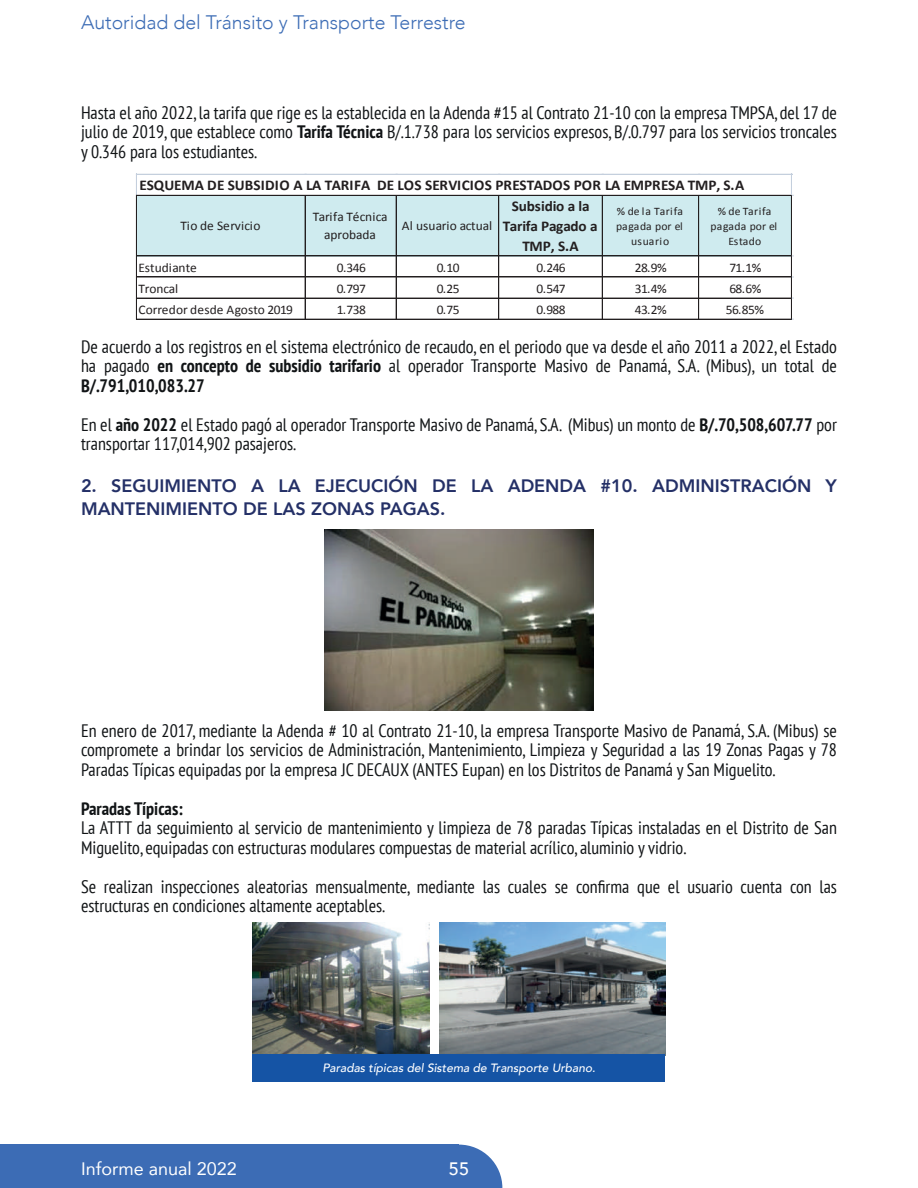
<style>
.page{position:relative;width:918px;height:1188px;background:#fff}
.page>*{position:absolute;margin:0;border:0;box-sizing:border-box;transform-origin:0 0}
.t1{font:300 19.5px "Avenir";color:#3c6cb5}
.t2{font:condensed 18px/19.5px "PT Sans";color:#111416;text-align:justify}
.t3{font:800 18px/22.5px "Avenir";color:#243067}
.t4{font:18px "Avenir";color:#fff}
.t5{font:700 condensed 18px "PT Sans";color:#111416}
.t6{font:500 18px "Avenir";color:#fff}
.t7{font:700 14.85px/20.2px "Calibri";letter-spacing:-.005em;color:#231f20;text-align:center}
.t8{font:13.2px/17.5px "Calibri";letter-spacing:-.015em;color:#231f20;text-align:center}
.t9{font:13.2px "Calibri";letter-spacing:.005em;color:#231f20}
.t10{font:italic 500 12px "Avenir";color:#fff}
.t11{font:11.4px/15px "Calibri";letter-spacing:.01em;color:#231f20;text-align:center}
.s1{font-weight:700}
</style>
<div class="page">
<div style="left:136px;top:195px;width:656px;height:61px;background:#cfebef"></div>
<svg style="left:136px;top:175px;width:1px;height:20px"></svg>
<hr style="left:137px;top:195px;width:655px;height:1px;background:#231f20">
<hr style="left:137px;top:255px;width:655px;height:1px;background:#231f20">
<hr style="left:137px;top:277px;width:655px;height:1px;background:#231f20">
<hr style="left:137px;top:298px;width:655px;height:1px;background:#231f20">
<hr style="left:136px;top:195px;width:1px;height:125px;background:#231f20">
<hr style="left:305px;top:196px;width:1px;height:124px;background:#231f20">
<hr style="left:396px;top:196px;width:1px;height:124px;background:#231f20">
<hr style="left:498px;top:196px;width:1px;height:124px;background:#231f20">
<hr style="left:602px;top:196px;width:1px;height:124px;background:#231f20">
<hr style="left:698px;top:196px;width:1px;height:124px;background:#231f20">
<hr style="left:137px;top:319px;width:655px;height:1px;background:#231f20">
<hr style="left:791px;top:196px;width:1px;height:124px;background:#231f20">
<hr style="left:136px;top:174px;width:657px;height:1px;background:#c4cfdd">
<svg style="left:791px;top:175px;width:2px;height:21px"></svg>
<img style="left:324px;top:530px;width:270px;height:180px">
<img style="left:253px;top:923px;width:177px;height:131px">
<img style="left:440px;top:923px;width:225px;height:131px">
<div style="left:253px;top:1054px;width:412px;height:28px;background:#1554a5"></div>
<div style="left:0;top:1145px;width:459px;height:43px;background:#3c6cb5"></div>
<svg style="left:459px;top:1145px;width:43px;height:43px"></svg>
<p class="t1" style="left:81px;top:11px;width:386px">Autoridad del Tránsito y Transporte Terrestre</p>
<p class="t2" style="left:81px;top:102px;width:758px">Hasta el año 2022, la tarifa que rige es la establecida en la Adenda #15 al Contrato 21-10 con la empresa TMPSA, del 17 de julio de 2019, que establece como <span class="s1">Tarifa Técnica</span> B/.1.738 para los servicios expresos, B/.0.797 para los servicios troncales y 0.346 para los estudiantes.</p>
<p class="t7" style="left:140px;top:175px;width:606px">ESQUEMA DE SUBSIDIO A LA TARIFA DE LOS SERVICIOS PRESTADOS POR LA EMPRESA TMP, S.A</p>
<p class="t9" style="left:181px;top:217px;width:81px">Tio de Servicio</p>
<p class="t8" style="left:313px;top:208px;width:76px">Tarifa Técnica aprobada</p>
<p class="t8" style="left:402px;top:217px;width:92px">Al usuario actual</p>
<p class="t7" style="left:503px;top:196px;width:96px">Subsidio a la<br>Tarifa Pagado a<br>TMP, S.A</p>
<p class="t11" style="left:616px;top:204px;width:68px">% de la Tarifa pagada por el usuario</p>
<p class="t11" style="left:711px;top:204px;width:68px">% de Tarifa pagada por el<br>Estado</p>
<p class="t9" style="left:139px;top:259px;width:60px">Estudiante</p>
<p class="t8" style="left:337px;top:259px;width:31px">0.346</p>
<p class="t8" style="left:437px;top:259px;width:24px">0.10</p>
<p class="t8" style="left:537px;top:259px;width:31px">0.246</p>
<p class="t8" style="left:635px;top:259px;width:33px">28.9%</p>
<p class="t8" style="left:729px;top:259px;width:33px">71.1%</p>
<p class="t8" style="left:139px;top:280px;width:41px">Troncal</p>
<p class="t8" style="left:337px;top:280px;width:31px">0.797</p>
<p class="t8" style="left:437px;top:280px;width:24px">0.25</p>
<p class="t8" style="left:537px;top:280px;width:31px">0.547</p>
<p class="t8" style="left:635px;top:280px;width:33px">31.4%</p>
<p class="t8" style="left:729px;top:280px;width:33px">68.6%</p>
<p class="t8" style="left:139px;top:301px;width:156px">Corredor desde Agosto 2019</p>
<p class="t8" style="left:337px;top:301px;width:31px">1.738</p>
<p class="t8" style="left:437px;top:301px;width:24px">0.75</p>
<p class="t8" style="left:537px;top:301px;width:31px">0.988</p>
<p class="t8" style="left:635px;top:301px;width:33px">43.2%</p>
<p class="t8" style="left:726px;top:301px;width:40px">56.85%</p>
<p class="t2" style="left:81px;top:336px;width:758px">De acuerdo a los registros en el sistema electrónico de recaudo, en el periodo que va desde el año 2011 a 2022, el Estado ha pagado <span class="s1">en concepto de subsidio tarifario</span> al operador Transporte Masivo de Panamá, S.A. (Mibus), un total de <span class="s1">B/.791,010,083.27</span></p>
<p class="t2" style="left:81px;top:414px;width:758px">En el <span class="s1">año 2022</span> el Estado pagó al operador Transporte Masivo de Panamá, S.A. (Mibus) un monto de <span class="s1">B/.70,508,607.77</span> por transportar 117,014,902 pasajeros.</p>
<p class="t3" style="left:81px;top:475px;width:758px">2. SEGUIMIENTO A LA EJECUCIÓN DE LA ADENDA #10. ADMINISTRACIÓN Y<br>MANTENIMIENTO DE LAS ZONAS PAGAS.</p>
<p class="t2" style="left:81px;top:720px;width:758px">En enero de 2017, mediante la Adenda # 10 al Contrato 21-10, la empresa Transporte Masivo de Panamá, S.A. (Mibus) se compromete a brindar los servicios de Administración, Mantenimiento, Limpieza y Seguridad a las 19 Zonas Pagas y 78<br>Paradas Típicas equipadas por la empresa JC DECAUX (ANTES Eupan) en los Distritos de Panamá y San Miguelito.</p>
<p class="t5" style="left:81px;top:797px;width:103px">Paradas Típicas:</p>
<p class="t2" style="left:81px;top:818px;width:758px">La ATTT da seguimiento al servicio de mantenimiento y limpieza de 78 paradas Típicas instaladas en el Distrito de San<br>Miguelito, equipadas con estructuras modulares compuestas de material acrílico, aluminio y vidrio.</p>
<p class="t2" style="left:81px;top:876px;width:758px">Se realizan inspecciones aleatorias mensualmente, mediante las cuales se confirma que el usuario cuenta con las estructuras en condiciones altamente aceptables.</p>
<p class="t10" style="left:322px;top:1061px;width:275px">Paradas típicas del Sistema de Transporte Urbano.</p>
<p class="t4" style="left:81px;top:1154px;width:157px">Informe anual 2022</p>
<p class="t6" style="left:449px;top:1153px;width:22px">55</p>
</div>
